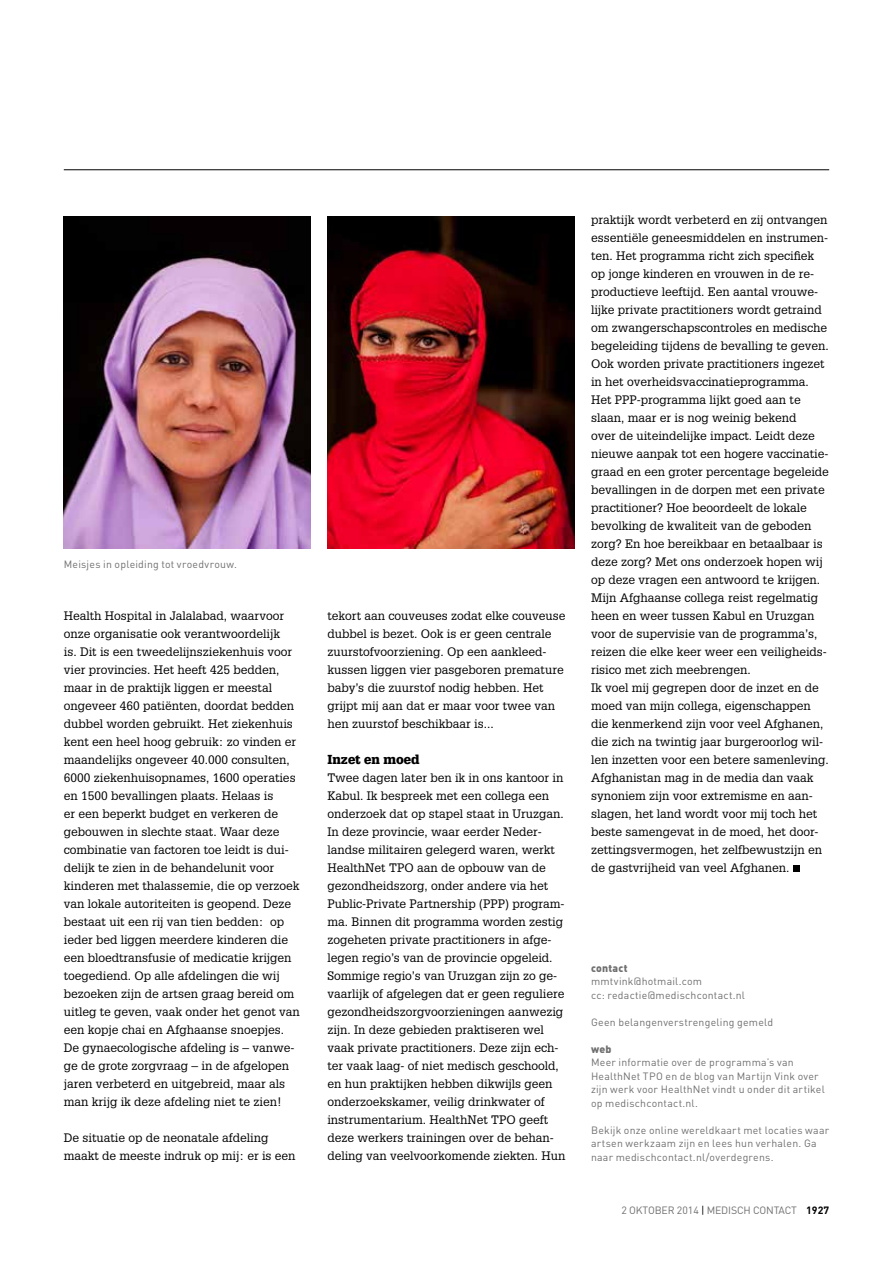
<style>
.page{position:relative;width:893px;height:1263px;background:#fff}
.page>*{position:absolute;margin:0;border:0;box-sizing:border-box;transform-origin:0 0}
.t1{font:900 12.75px "Glypha LT Std";color:#000}
.t2{font:12px/18px "Glypha LT Std";color:#000}
.t3{font:10.5px/13.5px "DINOT";letter-spacing:.02em;color:#706f6f}
.t4{font:10.5px "DINOT";letter-spacing:-.015em;color:#706f6f}
.t5{font:900 10.5px "DINOT";letter-spacing:.025em;color:#706f6f}
.s1{color:#000}
.s2{font-weight:700;color:#000}
</style>
<div class="page">
<div style="left:793px;top:865px;width:6px;height:7px;background:#000"></div>
<hr style="left:64px;top:169px;width:765px;height:1px;background:#000">
<img style="left:64px;top:217px;width:246px;height:331px">
<img style="left:327px;top:217px;width:247px;height:331px">
<p class="t3" style="left:64px;top:557px;width:175px">Meisjes in opleiding tot vroedvrouw.</p>
<p class="t2" style="left:64px;top:607px;width:238px">Health Hospital in Jalalabad, waarvoor onze organisatie ook verantwoordelijk<br>is. Dit is een tweedelijnsziekenhuis voor vier provincies. Het heeft 425 bedden, maar in de praktijk liggen er meestal ongeveer 460 patiënten, doordat bedden dubbel worden gebruikt. Het ziekenhuis kent een heel hoog gebruik: zo vinden er maandelijks ongeveer 40.000 consulten, 6000 ziekenhuisopnames, 1600 operaties en 1500 bevallingen plaats. Helaas is<br>er een beperkt budget en verkeren de gebouwen in slechte staat. Waar deze combinatie van factoren toe leidt is dui&shy;delijk te zien in de behandelunit voor kinderen met thalassemie, die op verzoek van lokale autoriteiten is geopend. Deze bestaat uit een rij van tien bedden: op ieder bed liggen meerdere kinderen die een bloedtransfusie of medicatie krijgen toegediend. Op alle afdelingen die wij bezoeken zijn de artsen graag bereid om uitleg te geven, vaak onder het genot van een kopje chai en Afghaanse snoepjes.<br>De gynaecologische afdeling is – vanwe&shy;ge de grote zorgvraag – in de afgelopen jaren verbeterd en uitgebreid, maar als man krijg ik deze afdeling niet te zien!</p>
<p class="t2" style="left:64px;top:1129px;width:233px">De situatie op de neonatale afdeling maakt de meeste indruk op mij: er is een</p>
<p class="t2" style="left:327px;top:607px;width:240px">tekort aan couveuses zodat elke couveuse dubbel is bezet. Ook is er geen centrale zuurstofvoorziening. Op een aankleed&shy;kussen liggen vier pasgeboren premature baby’s die zuurstof nodig hebben. Het grijpt mij aan dat er maar voor twee van hen zuurstof beschikbaar is...</p>
<p class="t1" style="left:327px;top:752px;width:94px">Inzet en moed</p>
<p class="t2" style="left:327px;top:769px;width:240px">Twee dagen later ben ik in ons kantoor in Kabul. Ik bespreek met een collega een onderzoek dat op stapel staat in Uruzgan.<br>In deze provincie, waar eerder Neder&shy;landse militairen gelegerd waren, werkt HealthNet TPO aan de opbouw van de gezondheidszorg, onder andere via het Public-Private Partnership (PPP) program&shy;ma. Binnen dit programma worden zestig zogeheten private practitioners in afge&shy;legen regio’s van de provincie opgeleid.<br>Sommige regio’s van Uruzgan zijn zo ge&shy;vaarlijk of afgelegen dat er geen reguliere gezondheidszorgvoorzieningen aanwezig zijn. In deze gebieden praktiseren wel vaak private practitioners. Deze zijn ech&shy;ter vaak laag- of niet medisch geschoold, en hun praktijken hebben dikwijls geen onderzoekskamer, veilig drinkwater of instrumentarium. HealthNet TPO geeft deze werkers trainingen over de behan&shy;deling van veelvoorkomende ziekten. Hun</p>
<p class="t2" style="left:591px;top:211px;width:239px">praktijk wordt verbeterd en zij ontvangen essentiële geneesmiddelen en instrumen&shy;ten. Het programma richt zich specifiek op jonge kinderen en vrouwen in de re&shy;productieve leeftijd. Een aantal vrouwe&shy;lijke private practitioners wordt getraind om zwangerschapscontroles en medische begeleiding tijdens de bevalling te geven.<br>Ook worden private practitioners ingezet in het overheidsvaccinatieprogramma.<br>Het PPP-programma lijkt goed aan te slaan, maar er is nog weinig bekend<br>over de uiteindelijke impact. Leidt deze nieuwe aanpak tot een hogere vaccinatie&shy;graad en een groter percentage begeleide bevallingen in de dorpen met een private practitioner? Hoe beoordeelt de lokale bevolking de kwaliteit van de geboden zorg? En hoe bereikbaar en betaalbaar is deze zorg? Met ons onderzoek hopen wij op deze vragen een antwoord te krijgen.<br>Mijn Afghaanse collega reist regelmatig heen en weer tussen Kabul en Uruzgan voor de supervisie van de programma’s, reizen die elke keer weer een veiligheids&shy;risico met zich meebrengen.<br>Ik voel mij gegrepen door de inzet en de moed van mijn collega, eigenschappen die kenmerkend zijn voor veel Afghanen, die zich na twintig jaar burgeroorlog wil&shy;len inzetten voor een betere samenleving.<br>Afghanistan mag in de media dan vaak synoniem zijn voor extremisme en aan&shy;slagen, het land wordt voor mij toch het beste samengevat in de moed, het door&shy;zettingsvermogen, het zelfbewustzijn en de gastvrijheid van veel Afghanen.</p>
<p class="t5" style="left:591px;top:961px;width:38px">contact</p>
<p class="t3" style="left:591px;top:975px;width:155px">mmtvink@hotmail.com<br>cc: redactie@medischcontact.nl</p>
<p class="t3" style="left:591px;top:1015px;width:184px">Geen belangenverstrengeling gemeld</p>
<p class="t5" style="left:591px;top:1042px;width:22px">web</p>
<p class="t3" style="left:591px;top:1056px;width:235px">Meer informatie over de programma’s van HealthNet TPO en de blog van Martijn Vink over zijn werk voor HealthNet vindt u onder dit artikel op medischcontact.nl.</p>
<p class="t3" style="left:591px;top:1123px;width:240px">Bekijk onze online wereldkaart met locaties waar artsen werkzaam zijn en lees hun verhalen. Ga naar medischcontact.nl/overdegrens.</p>
<p class="t4" style="left:622px;top:1203px;width:209px">2 OKTOBER 2014 <span class="s1">|</span> MEDISCH CONTACT <span class="s2">1927</span></p>
</div>
